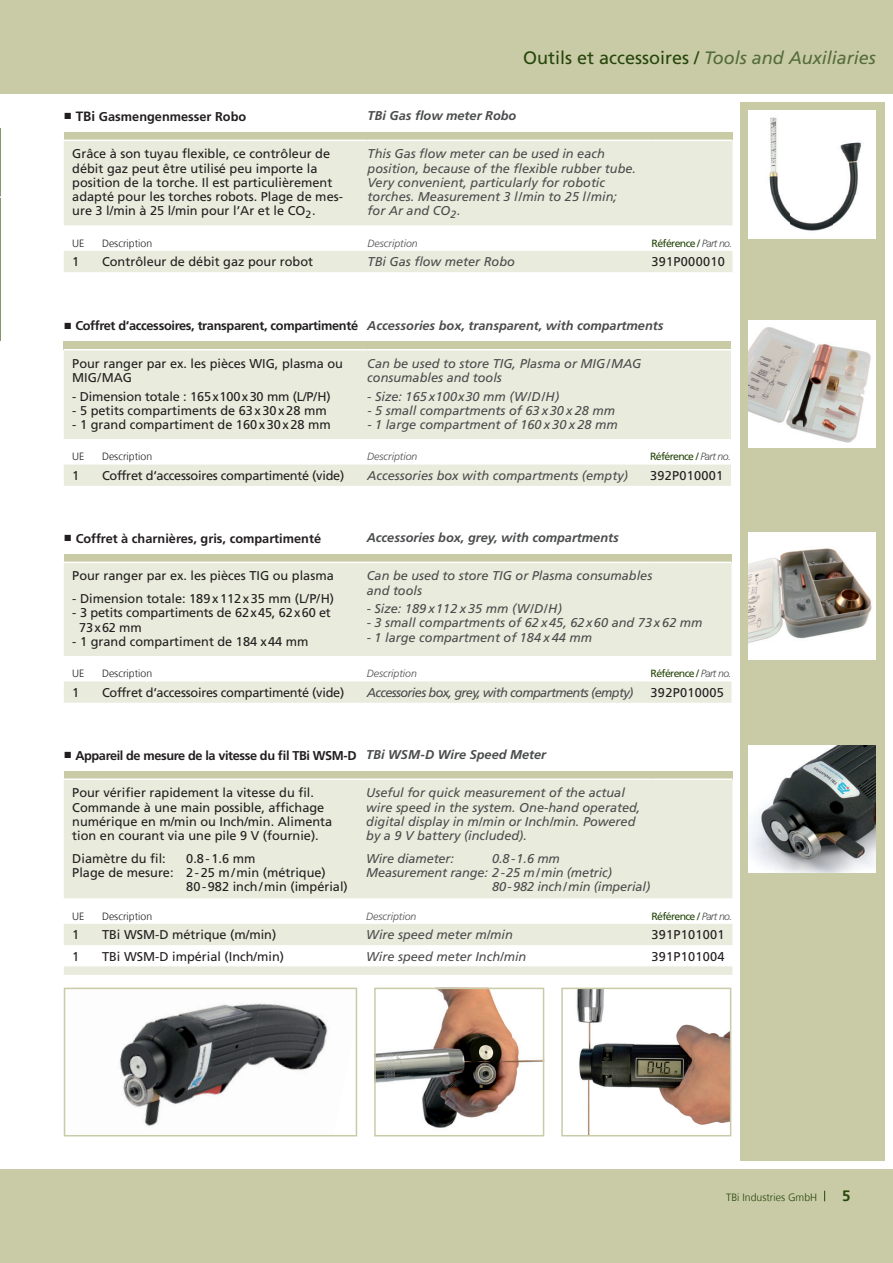
<style>
.page{position:relative;width:893px;height:1263px;background:#fff}
.page>*{position:absolute;margin:0;border:0;box-sizing:border-box;transform-origin:0 0}
.t1{font:18px "Frutiger LT Std";color:#26460a}
.t2{font:700 15px "Frutiger";color:#26460a}
.t3{font:12.75px/14.2px "Frutiger LT Std";color:#231f20}
.t4{font:italic 12.75px/14.2px "Frutiger LT Std";color:#4b4c4d}
.t5{font:700 12.75px "Frutiger LT Std";letter-spacing:-.025em;color:#231f20}
.t6{font:12.75px "Frutiger LT Std";letter-spacing:-.02em;color:#231f20}
.t7{font:700 12.75px "Frutiger LT Std";color:#231f20}
.t8{font:italic 700 12.75px "Frutiger LT Std";color:#4b4c4d}
.t9{font:12.75px "Frutiger LT Std";letter-spacing:.02em;color:#231f20}
.t10{font:italic 12.75px "Frutiger LT Std";letter-spacing:-.05em;color:#4b4c4d}
.t11{font:10.5px "Frutiger LT Std";letter-spacing:-.06em;color:#26460a}
.t12{font:300 10.5px "Frutiger";color:#231f20}
.t13{font:italic 300 10.5px "Frutiger LT Std";color:#4b4c4d}
.t14{font:300 10.5px "Frutiger";color:#26460a}
.s1{font-style:italic;color:#556d3d}
.s2{font-family:"Times New Roman";font-weight:400;font-size:13.5px}
.s3{font-size:13.5px}
.s4{font-weight:300;font-style:italic;color:#4b4c4d}
.s5{font-style:italic;color:#4b4c4d}
</style>
<div class="page">
<div style="left:740px;top:102px;width:144px;height:1059px;background:#c9cba7"></div>
<div style="left:0;top:1169px;width:893px;height:94px;background:#c9cba7"></div>
<div style="left:0;top:0;width:893px;height:94px;background:#c9cba7"></div>
<img style="left:748px;top:745px;width:128px;height:128px">
<img style="left:377px;top:991px;width:164px;height:137px">
<div style="left:374px;top:988px;width:170px;height:148px;border:2px solid #c9cba7"></div>
<img style="left:576px;top:991px;width:152px;height:142px">
<div style="left:561px;top:988px;width:170px;height:148px;border:2px solid #c9cba7"></div>
<img style="left:119px;top:1004px;width:114px;height:122px">
<img style="left:233px;top:1003px;width:95px;height:76px">
<div style="left:64px;top:988px;width:293px;height:148px;border:2px solid #c9cba7"></div>
<div style="left:64px;top:771px;width:668px;height:8px;background:#c9cba7"></div>
<svg style="left:64px;top:780px;width:668px;height:195px;fill:#e9ebdc"></svg>
<hr style="left:64px;top:778px;width:38px;height:2px;background:#fff">
<hr style="left:102px;top:778px;width:264px;height:2px;background:#fff">
<hr style="left:366px;top:778px;width:285px;height:2px;background:#fff">
<hr style="left:651px;top:778px;width:81px;height:2px;background:#fff">
<img style="left:748px;top:111px;width:128px;height:127px">
<div style="left:64px;top:132px;width:668px;height:8px;background:#c9cba7"></div>
<svg style="left:64px;top:141px;width:668px;height:131px;fill:#e9ebdc"></svg>
<div style="left:748px;top:320px;width:128px;height:128px;background:#fff"></div>
<img style="left:748px;top:327px;width:123px;height:116px">
<div style="left:64px;top:341px;width:667px;height:9px;background:#c9cba7"></div>
<svg style="left:64px;top:350px;width:667px;height:136px;fill:#e9ebdc"></svg>
<hr style="left:64px;top:349px;width:38px;height:1px;background:#fff">
<hr style="left:102px;top:349px;width:265px;height:1px;background:#fff">
<hr style="left:367px;top:349px;width:283px;height:1px;background:#fff">
<hr style="left:650px;top:349px;width:81px;height:1px;background:#fff">
<div style="left:748px;top:533px;width:128px;height:127px;background:#fff"></div>
<img style="left:748px;top:548px;width:124px;height:96px">
<div style="left:64px;top:554px;width:667px;height:8px;background:#c9cba7"></div>
<svg style="left:64px;top:563px;width:667px;height:140px;fill:#e9ebdc"></svg>
<h1 class="t1" style="left:523px;top:47px;width:354px">Outils et accessoires / <span class="s1">Tools and Auxiliaries</span></h1>
<p class="t7" style="left:64px;top:109px;width:184px"><span class="s2">■</span> <span class="s3">TBi</span> Gasmengenmesser Robo</p>
<p class="t8" style="left:368px;top:108px;width:150px">TBi Gas flow meter Robo</p>
<p class="t3" style="left:72px;top:147px;width:272px">Grâce à son tuyau flexible, ce contrôleur de débit gaz peut être utilisé peu importe la position de la torche. Il est particulièrement adapté pour les torches robots. Plage de mes&shy;ure 3 l/min à 25 l/min pour l’Ar et le CO<sub>2</sub> .</p>
<p class="t4" style="left:368px;top:147px;width:270px">This Gas flow meter can be used in each position, because of the flexible rubber tube.<br>Very convenient, particularly for robotic torches. Measurement 3 l/min to 25 l/min; for Ar and CO<sub>2</sub> .</p>
<p class="t12" style="left:72px;top:237px;width:13px">UE</p>
<p class="t12" style="left:102px;top:237px;width:52px">Description</p>
<p class="t13" style="left:368px;top:237px;width:52px">Description</p>
<p class="t11" style="left:652px;top:237px;width:82px">Référence / <span class="s4">Part no.</span></p>
<p class="t3" style="left:72px;top:255px;width:9px">1</p>
<p class="t3" style="left:102px;top:255px;width:213px">Contrôleur de débit gaz pour robot</p>
<p class="t4" style="left:368px;top:255px;width:149px">TBi Gas flow meter Robo</p>
<p class="t9" style="left:652px;top:254px;width:75px">391P000010</p>
<p class="t5" style="left:64px;top:318px;width:601px"><span class="s2">■</span> Coffret d‘accessoires, transparent, compartimenté <span class="s5">Accessories box, transparent, with compartments</span></p>
<p class="t3" style="left:72px;top:356px;width:272px">Pour ranger par ex. les pièces WIG, plasma ou<br>MIG / MAG</p>
<p class="t3" style="left:72px;top:389px;width:260px">- Dimension totale : 165 x 100 x 30 mm (L/P/ H)</p>
<p class="t3" style="left:72px;top:403px;width:256px">- 5 petits compartiments de 63 x 30 x 28 mm</p>
<p class="t3" style="left:72px;top:418px;width:260px">- 1 grand compartiment de 160 x 30 x 28 mm</p>
<p class="t4" style="left:367px;top:356px;width:276px">Can be used to store TIG, Plasma or MIG / MAG consumables and tools</p>
<p class="t4" style="left:367px;top:389px;width:194px">- Size: 165 x100x30 mm (W/D/H)</p>
<p class="t4" style="left:367px;top:403px;width:249px">- 5 small compartments of 63 x 30 x 28 mm</p>
<p class="t4" style="left:367px;top:418px;width:252px">- 1 large compartment of 160 x 30 x 28 mm</p>
<p class="t12" style="left:72px;top:451px;width:13px">UE</p>
<p class="t12" style="left:102px;top:451px;width:52px">Description</p>
<p class="t13" style="left:367px;top:451px;width:52px">Description</p>
<p class="t11" style="left:650px;top:450px;width:82px">Référence / <span class="s4">Part no.</span></p>
<p class="t3" style="left:72px;top:468px;width:9px">1</p>
<p class="t6" style="left:102px;top:468px;width:244px">Coffret d‘accessoires compartimenté (vide)</p>
<p class="t4" style="left:367px;top:468px;width:262px">Accessories box with compartments (empty)</p>
<p class="t9" style="left:650px;top:468px;width:75px">392P010001</p>
<p class="t7" style="left:64px;top:531px;width:259px"><span class="s2">■</span> Coffret à charnières, gris, compartimenté</p>
<p class="t8" style="left:367px;top:530px;width:253px">Accessories box, grey, with compartments</p>
<p class="t3" style="left:72px;top:569px;width:263px">Pour ranger par ex. les pièces TIG ou plasma</p>
<p class="t3" style="left:72px;top:592px;width:263px">- Dimension totale: 189 x 112 x 35 mm (L/ P/ H)</p>
<p class="t3" style="left:79px;top:606px;width:253px;text-indent:-7px">- 3 petits compartiments de 62 x 45, 62 x 60 et<br>73 x 62 mm</p>
<p class="t3" style="left:72px;top:634px;width:238px">- 1 grand compartiment de 184 x 44 mm</p>
<p class="t4" style="left:367px;top:569px;width:287px">Can be used to store TIG or Plasma consumables and tools</p>
<p class="t4" style="left:367px;top:602px;width:197px">- Size: 189 x 112 x 35 mm (W/D/H)</p>
<p class="t4" style="left:367px;top:616px;width:337px">- 3 small compartments of 62 x 45, 62 x 60 and 73 x 62 mm</p>
<p class="t4" style="left:367px;top:630px;width:227px">- 1 large compartment of 184 x 44 mm</p>
<p class="t12" style="left:72px;top:668px;width:13px">UE</p>
<p class="t12" style="left:102px;top:668px;width:52px">Description</p>
<p class="t13" style="left:367px;top:667px;width:52px">Description</p>
<p class="t11" style="left:651px;top:667px;width:82px">Référence / <span class="s4">Part no.</span></p>
<p class="t3" style="left:72px;top:685px;width:9px">1</p>
<p class="t6" style="left:102px;top:685px;width:244px">Coffret d‘accessoires compartimenté (vide)</p>
<p class="t10" style="left:367px;top:685px;width:268px">Accessories box, grey, with compartments (empty)</p>
<p class="t9" style="left:651px;top:685px;width:75px">392P010005</p>
<p class="t5" style="left:64px;top:748px;width:484px"><span class="s2">■</span> Appareil de mesure de la vitesse du fil TBi WSM-D <span class="s5">TBi WSM-D Wire Speed Meter</span></p>
<p class="t3" style="left:72px;top:786px;width:262px">Pour vérifier rapidement la vitesse du fil.<br>Commande à une main possible, affichage numérique en m/min ou Inch/min. Alimenta tion en courant via une pile 9 V (fournie).</p>
<p class="t3" style="left:72px;top:851px;width:95px">Diamètre du fil:</p>
<p class="t3" style="left:186px;top:851px;width:71px">0.8 - 1.6 mm</p>
<p class="t3" style="left:72px;top:866px;width:255px">Plage de mesure: 2 - 25 m / min (métrique)</p>
<p class="t3" style="left:186px;top:880px;width:163px">80 - 982 inch / min (impérial)</p>
<p class="t4" style="left:366px;top:786px;width:276px">Useful for quick measurement of the actual wire speed in the system. One-hand operated, digital display in m/min or Inch/min. Powered by a 9 V battery (included).</p>
<p class="t4" style="left:366px;top:851px;width:89px">Wire diameter:</p>
<p class="t4" style="left:492px;top:851px;width:69px">0.8-1.6 mm</p>
<p class="t4" style="left:366px;top:866px;width:247px">Measurement range: 2-25 m/min (metric)</p>
<p class="t4" style="left:492px;top:880px;width:160px">80-982 inch/min (imperial)</p>
<p class="t12" style="left:72px;top:910px;width:13px">UE</p>
<p class="t12" style="left:102px;top:910px;width:52px">Description</p>
<p class="t13" style="left:366px;top:910px;width:52px">Description</p>
<p class="t11" style="left:651px;top:910px;width:82px">Référence / <span class="s4">Part no.</span></p>
<p class="t3" style="left:72px;top:928px;width:9px">1</p>
<p class="t3" style="left:102px;top:928px;width:176px">TBi WSM-D métrique (m/min)</p>
<p class="t4" style="left:366px;top:928px;width:148px">Wire speed meter m/min</p>
<p class="t9" style="left:651px;top:927px;width:75px">391P101001</p>
<p class="t3" style="left:72px;top:949px;width:9px">1</p>
<p class="t3" style="left:102px;top:949px;width:184px">TBi WSM-D impérial (Inch/min)</p>
<p class="t4" style="left:366px;top:949px;width:162px">Wire speed meter Inch/min</p>
<p class="t9" style="left:651px;top:948px;width:75px">391P101004</p>
<p class="t14" style="left:726px;top:1192px;width:93px">TBi Industries GmbH</p>
<p class="t2" style="left:842px;top:1187px;width:10px">5</p>
</div>
